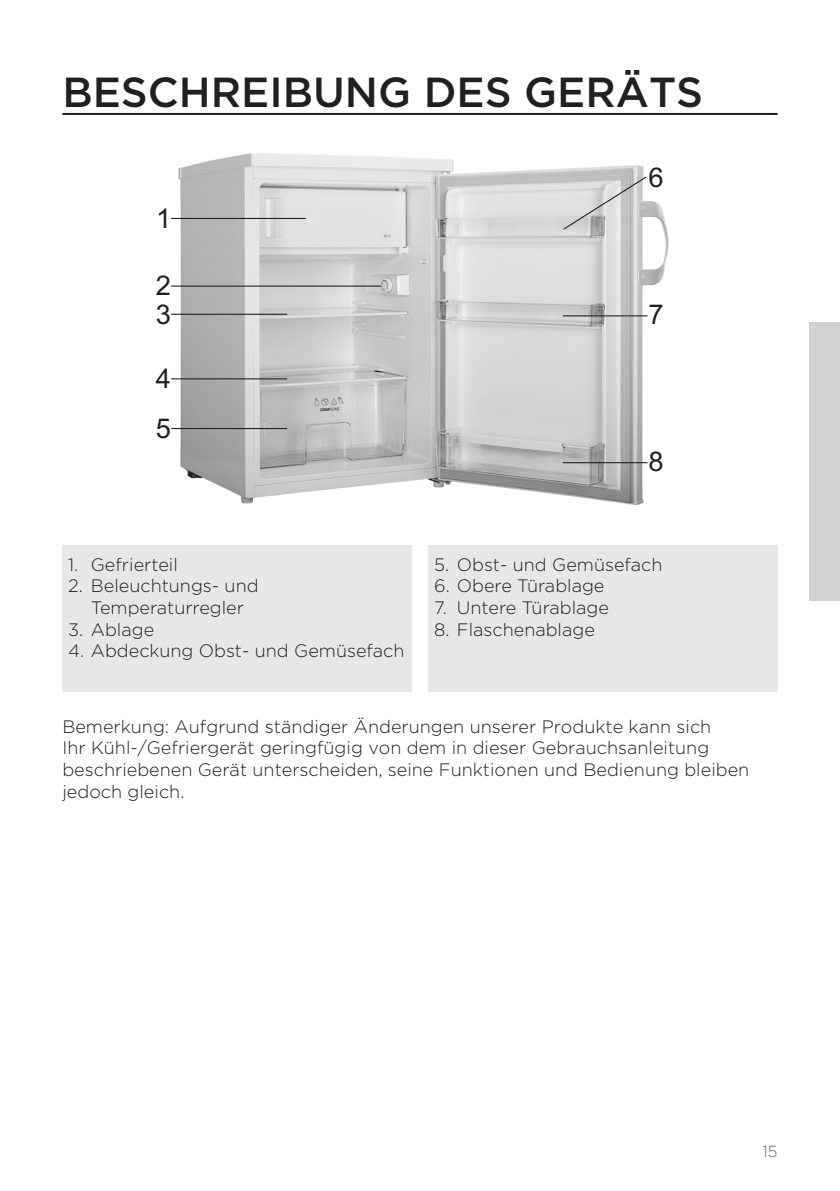
<style>
.page{position:relative;width:840px;height:1191px;background:#fff}
.page>*{position:absolute;margin:0;border:0;box-sizing:border-box;transform-origin:0 0}
.glavni_naslov{font:500 42px "Gotham";color:#231f20}
.t1{font:27.2px/28.2px "Arial";color:#231f20}
.besedilo{font:300 18px/21.6px "Gotham";color:#231f20}
.seznam_stevilke_opis{font:300 18px/21.6px "Gotham";color:#231f20;text-align:center}
.t2{font:300 16px "Gotham";color:#6c6d70}
</style>
<div class="page">
<hr style="left:62px;top:113px;width:715px;height:2px;background:#231f20">
<div style="left:808px;top:322px;width:31px;height:279px;background:#d1d2d4"></div>
<div style="left:62px;top:545px;width:349px;height:147px;background:#e6e7e9"></div>
<div style="left:428px;top:545px;width:349px;height:147px;background:#e6e7e9"></div>
<img style="left:171px;top:153px;width:498px;height:353px">
<hr style="left:171px;top:218px;width:135px;height:1px;background:#231f20">
<hr style="left:171px;top:285px;width:210px;height:2px;background:#231f20">
<hr style="left:171px;top:314px;width:116px;height:1px;background:#231f20">
<hr style="left:171px;top:378px;width:116px;height:1px;background:#231f20">
<hr style="left:171px;top:428px;width:116px;height:1px;background:#231f20">
<svg style="left:562px;top:175px;width:85px;height:56px;background:#cecece"></svg>
<hr style="left:562px;top:315px;width:85px;height:1px;background:#231f20">
<hr style="left:562px;top:462px;width:85px;height:1px;background:#231f20">
<p class="glavni_naslov" style="left:62px;top:65px;width:642px">BESCHREIBUNG DES GERÄTS</p>
<p class="t1" style="left:156px;top:204px;width:17px">1</p>
<p class="t1" style="left:156px;top:272px;width:17px">2<br>3</p>
<p class="t1" style="left:156px;top:354px;width:17px;line-height:49.6px">4<br>5</p>
<p class="t1" style="left:648px;top:164px;width:17px">6</p>
<p class="t1" style="left:648px;top:301px;width:17px">7</p>
<p class="t1" style="left:648px;top:447px;width:17px">8</p>
<p class="seznam_stevilke_opis" style="left:68px;top:553px;width:111px">1. Gefrierteil</p>
<p class="seznam_stevilke_opis" style="left:68px;top:574px;width:192px">2. Beleuchtungs- und<br>Temperaturregler</p>
<p class="seznam_stevilke_opis" style="left:68px;top:618px;width:87px">3. Ablage</p>
<p class="seznam_stevilke_opis" style="left:68px;top:639px;width:338px">4. Abdeckung Obst- und Gemüsefach</p>
<p class="seznam_stevilke_opis" style="left:434px;top:553px;width:230px">5. Obst- und Gemüsefach</p>
<p class="seznam_stevilke_opis" style="left:434px;top:574px;width:172px">6. Obere Türablage</p>
<p class="seznam_stevilke_opis" style="left:434px;top:596px;width:176px">7. Untere Türablage</p>
<p class="seznam_stevilke_opis" style="left:434px;top:618px;width:162px">8. Flaschenablage</p>
<p class="besedilo" style="left:62px;top:715px;width:688px">Bemerkung: Aufgrund ständiger Änderungen unserer Produkte kann sich<br>Ihr Kühl-/Gefriergerät geringfügig von dem in dieser Gebrauchsanleitung beschriebenen Gerät unterscheiden, seine Funktionen und Bedienung bleiben jedoch gleich.</p>
<p class="t2" style="left:762px;top:1140px;width:17px">15</p>
</div>
